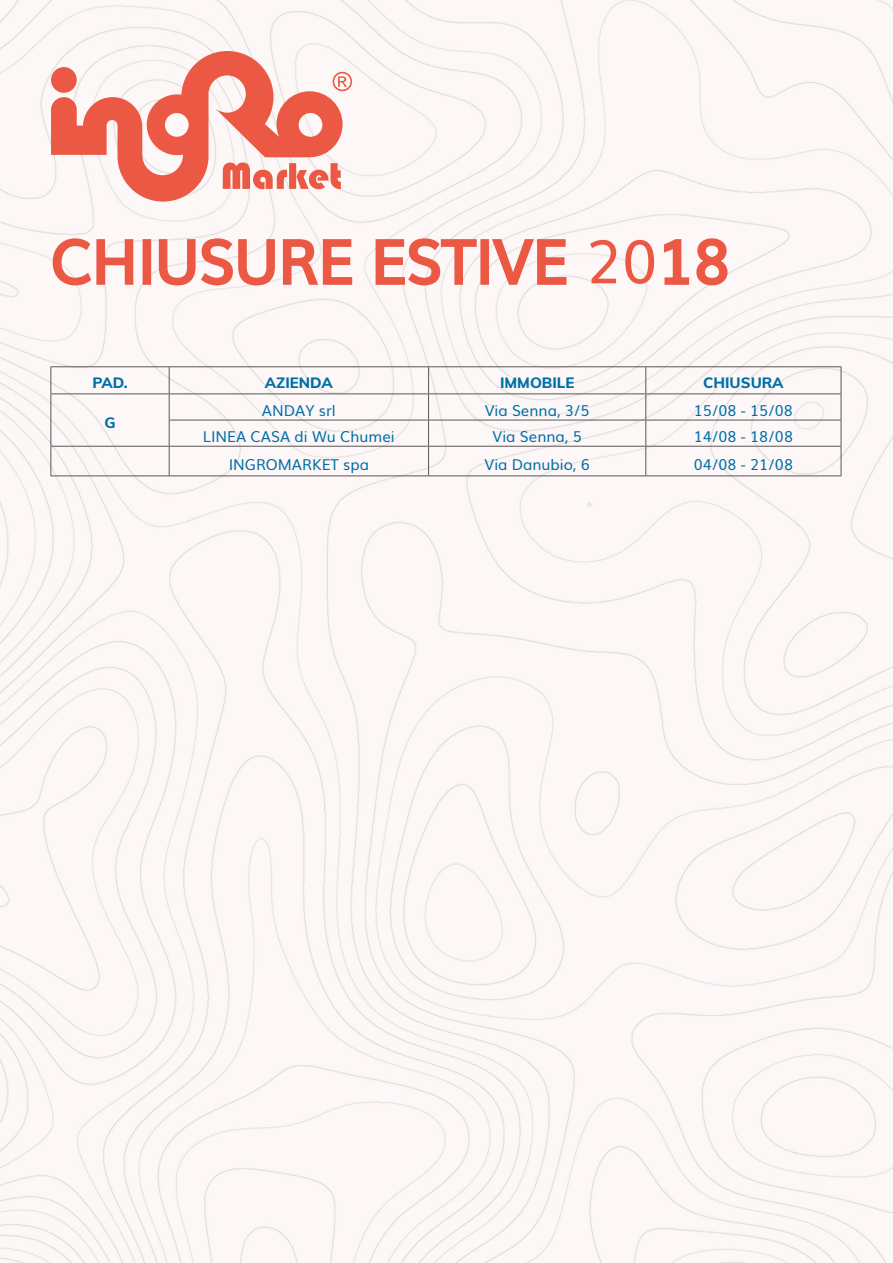
<style>
.page{position:relative;width:893px;height:1263px;background:#fff}
.page>*{position:absolute;margin:0;border:0;box-sizing:border-box;transform-origin:0 0}
.t1{font:60px "Muli";color:#eb5844}
.t2{font:15px "Muli";color:#006ea8}
.t3{font:800 15px "Muli";color:#006ea8}
</style>
<div class="page">
<img style="left:0;top:0;width:893px;height:1263px">
<svg style="left:51px;top:51px;width:301px;height:151px"></svg>
<hr style="left:50px;top:366px;width:119px;height:1px;background:#575756">
<hr style="left:169px;top:366px;width:260px;height:1px;background:#575756">
<hr style="left:429px;top:366px;width:217px;height:1px;background:#575756">
<hr style="left:646px;top:366px;width:195px;height:1px;background:#575756">
<hr style="left:50px;top:393px;width:119px;height:1px;background:#575756">
<hr style="left:169px;top:393px;width:260px;height:1px;background:#575756">
<hr style="left:429px;top:393px;width:217px;height:1px;background:#575756">
<hr style="left:646px;top:393px;width:195px;height:1px;background:#575756">
<hr style="left:169px;top:420px;width:260px;height:1px;background:#575756">
<hr style="left:429px;top:420px;width:217px;height:1px;background:#575756">
<hr style="left:646px;top:420px;width:195px;height:1px;background:#575756">
<hr style="left:50px;top:446px;width:119px;height:1px;background:#575756">
<svg style="left:50px;top:367px;width:1px;height:108px"></svg>
<hr style="left:169px;top:446px;width:260px;height:1px;background:#575756">
<svg style="left:169px;top:367px;width:1px;height:108px"></svg>
<hr style="left:429px;top:446px;width:217px;height:1px;background:#575756">
<svg style="left:428px;top:367px;width:1px;height:108px"></svg>
<hr style="left:646px;top:446px;width:195px;height:1px;background:#575756">
<svg style="left:645px;top:367px;width:1px;height:108px"></svg>
<svg style="left:841px;top:367px;width:1px;height:108px"></svg>
<hr style="left:50px;top:475px;width:119px;height:1px;background:#575756">
<hr style="left:169px;top:475px;width:260px;height:1px;background:#575756">
<hr style="left:429px;top:475px;width:217px;height:1px;background:#575756">
<hr style="left:646px;top:475px;width:195px;height:1px;background:#575756">
<svg style="left:51px;top:237px;width:84px;height:50px"></svg>
<div style="left:143px;top:239px;width:8px;height:46px;border:3px solid #eb5844"></div>
<svg style="left:157px;top:237px;width:197px;height:50px"></svg>
<svg style="left:374px;top:237px;width:104px;height:50px"></svg>
<div style="left:480px;top:239px;width:9px;height:46px;border:3px solid #eb5844"></div>
<svg style="left:490px;top:238px;width:78px;height:49px"></svg>
<svg style="left:662px;top:237px;width:68px;height:50px"></svg>
<h1 class="t1" style="left:51px;top:213px;width:680px">CHIUSURE ESTIVE 2018</h1>
<p class="t3" style="left:92px;top:371px;width:37px">PAD.</p>
<p class="t3" style="left:265px;top:371px;width:69px">AZIENDA</p>
<p class="t3" style="left:500px;top:371px;width:76px">IMMOBILE</p>
<p class="t3" style="left:703px;top:371px;width:82px">CHIUSURA</p>
<p class="t3" style="left:104px;top:411px;width:13px">G</p>
<p class="t2" style="left:262px;top:398px;width:75px">ANDAY srl</p>
<p class="t2" style="left:485px;top:398px;width:106px">Via Senna, 3/5</p>
<p class="t2" style="left:694px;top:398px;width:101px">15/08 - 15/08</p>
<p class="t2" style="left:203px;top:424px;width:193px">LINEA CASA di Wu Chumei</p>
<p class="t2" style="left:492px;top:424px;width:91px">Via Senna, 5</p>
<p class="t2" style="left:694px;top:424px;width:101px">14/08 - 18/08</p>
<p class="t2" style="left:229px;top:452px;width:142px">INGROMARKET spa</p>
<p class="t2" style="left:484px;top:452px;width:107px">Via Danubio, 6</p>
<p class="t2" style="left:694px;top:452px;width:101px">04/08 - 21/08</p>
</div>
